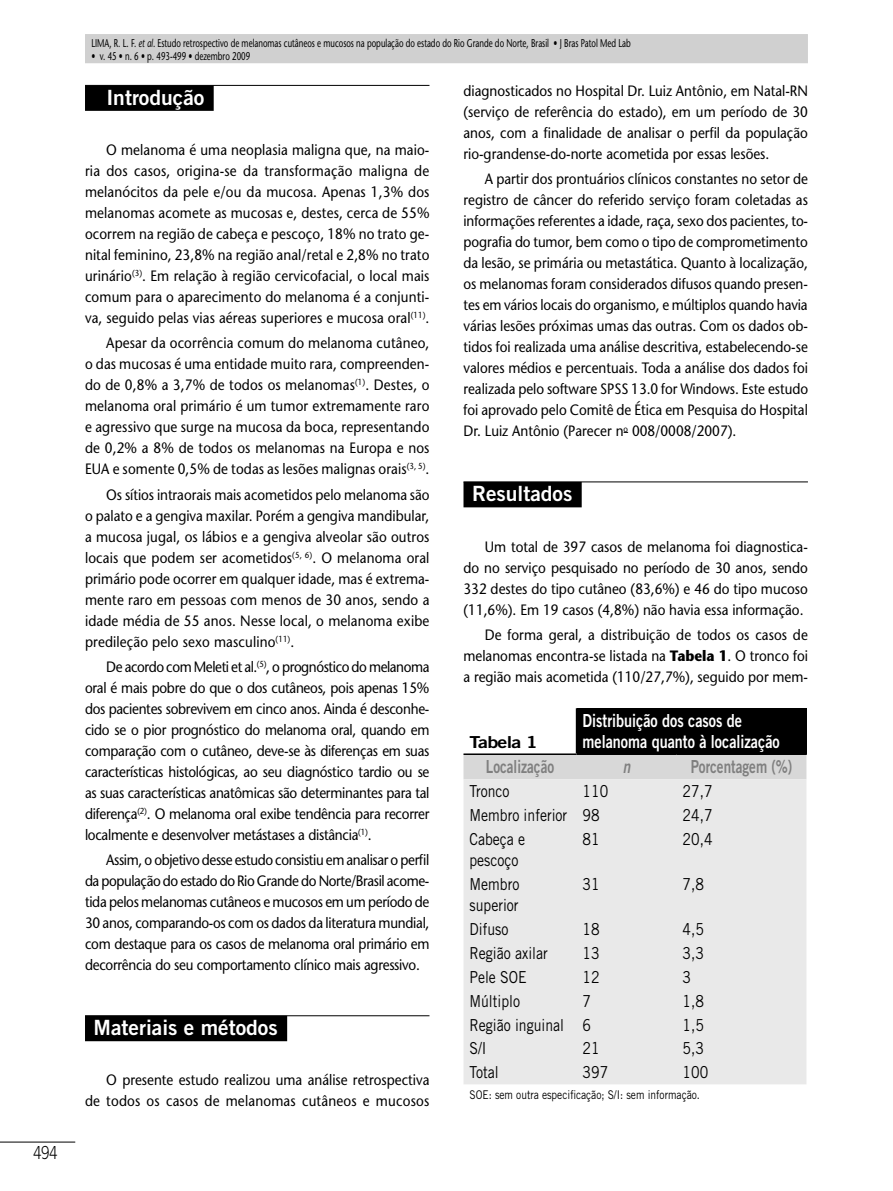
<style>
.page{position:relative;width:893px;height:1191px;background:#fff}
.page>*{position:absolute;margin:0;border:0;box-sizing:border-box;transform-origin:0 0}
.t1{font:21px "Trade Gothic LT Std Bd 2";color:#fff}
.t2{font:18px/21px "Trade Gothic LT Std Bd 2";color:#fff;scale:.8 1}
.t3{font:18px "Trade Gothic LT Std Bd 2";color:#7f7f7f;scale:.75 1}
.t4{font:300 18px "Trade Gothic LT Std";color:#000;scale:.8 1}
.t5{font:18px "Trade Gothic LT Std Bd 2 Obl";color:#7f7f7f;scale:.75 1}
.t6{font:16.5px/21px "Trade Gothic LT Std";color:#000;scale:.85 1}
.t7{font:16.5px "Trade Gothic LT Std Bd 2";letter-spacing:-.04em;color:#000;scale:1.2 1}
.t8{font:500 15px/21px "Stone Sans Std";color:#000;text-align:justify;scale:.9 1}
.t9{font:12px "Trade Gothic LT Std";color:#000;scale:.85 1}
.t10{font:500 11.25px "Stone Sans Std";color:#000;scale:.7 1}
.s1{font-style:italic}
.s2{font-weight:700}
</style>
<div class="page">
<div style="left:85px;top:34px;width:723px;height:29px;background:#d0d0d0"></div>
<hr style="left:0;top:1141px;width:75px;height:1px;background:#000">
<hr style="left:85px;top:85px;width:344px;height:1px;background:#000">
<div style="left:85px;top:85px;width:129px;height:26px;background:#000"></div>
<hr style="left:85px;top:1015px;width:344px;height:1px;background:#000">
<div style="left:85px;top:1015px;width:202px;height:26px;background:#000"></div>
<hr style="left:463px;top:481px;width:345px;height:1px;background:#000">
<div style="left:463px;top:482px;width:119px;height:25px;background:#000"></div>
<div style="left:577px;top:708px;width:229px;height:46px;background:#000"></div>
<div style="left:463px;top:755px;width:343px;height:24px;background:#d8d8d8"></div>
<div style="left:463px;top:779px;width:343px;height:305px;background:#e9e9e9"></div>
<hr style="left:576px;top:708px;width:1px;height:45px;background:#000">
<hr style="left:463px;top:753px;width:114px;height:2px;background:#000">
<hr style="left:577px;top:753px;width:100px;height:2px;background:#000">
<hr style="left:677px;top:753px;width:129px;height:2px;background:#000">
<p class="t4" style="left:33px;top:1141px;width:32px">494</p>
<p class="t10" style="left:91px;top:36px;width:772px">Lima, R. L. F. <span class="s1">et al</span>. Estudo retrospectivo de melanomas cutâneos e mucosos na população do estado do Rio Grande do Norte, Brasil • J Bras Patol Med Lab</p>
<p class="t10" style="left:91px;top:50px;width:228px">• v. 45 • n. 6 • p. 493-499 • dezembro 2009</p>
<h1 class="t1" style="left:106px;top:84px;width:100px">I ntrodução</h1>
<p class="t8" style="left:85px;top:139px;width:384px;text-indent:21px">O melanoma é uma neoplasia maligna que, na maio&shy;ria dos casos, origina-se da transformação maligna de melanócitos da pele e/ou da mucosa. Apenas 1,3% dos melanomas acomete as mucosas e, destes, cerca de 55% ocorrem na região de cabeça e pescoço, 18% no trato ge&shy;nital feminino, 23,8% na região anal/retal e 2,8% no trato urinário<sup>(3)</sup>. Em relação à região cervicofacial, o local mais comum para o aparecimento do melanoma é a conjunti&shy;va, seguido pelas vias aéreas superiores e mucosa oral<sup>(11)</sup>.</p>
<p class="t8" style="left:85px;top:333px;width:384px;text-indent:21px">Apesar da ocorrência comum do melanoma cutâneo, o das mucosas é uma entidade muito rara, compreenden&shy;do de 0,8% a 3,7% de todos os melanomas<sup>(1)</sup>. Destes, o melanoma oral primário é um tumor extremamente raro e agressivo que surge na mucosa da boca, representando de 0,2% a 8% de todos os melanomas na Europa e nos EUA e somente 0,5% de todas as lesões malignas orais<sup>(3,</sup> <sup>5)</sup>.</p>
<p class="t8" style="left:85px;top:484px;width:384px;text-indent:21px">Os sítios intraorais mais acometidos pelo melanoma são o palato e a gengiva maxilar. Porém a gengiva mandibular, a mucosa jugal, os lábios e a gengiva alveolar são outros locais que podem ser acometidos<sup>(5,</sup> <sup>6)</sup>. O melanoma oral primário pode ocorrer em qualquer idade, mas é extrema&shy;mente raro em pessoas com menos de 30 anos, sendo a idade média de 55 anos. Nesse local, o melanoma exibe predileção pelo sexo masculino<sup>(11)</sup>.</p>
<p class="t8" style="left:85px;top:656px;width:384px;text-indent:21px">De acordo com Meleti et al.<sup>(5)</sup>, o prognóstico do melanoma oral é mais pobre do que o dos cutâneos, pois apenas 15% dos pacientes sobrevivem em cinco anos. Ainda é desconhe&shy;cido se o pior prognóstico do melanoma oral, quando em comparação com o cutâneo, deve-se às diferenças em suas características histológicas, ao seu diagnóstico tardio ou se as suas características anatômicas são determinantes para tal diferença<sup>(2)</sup>. O melanoma oral exibe tendência para recorrer localmente e desenvolver metástases a distância<sup>(1)</sup>.</p>
<p class="t8" style="left:85px;top:849px;width:384px;text-indent:21px">Assim, o objetivo desse estudo consistiu em analisar o perfil da população do estado do Rio Grande do Norte/Brasil acome&shy;tida pelos melanomas cutâneos e mucosos em um período de 30 anos, comparando-os com os dados da literatura mundial, com destaque para os casos de melanoma oral primário em decorrência do seu comportamento clínico mais agressivo.</p>
<h1 class="t1" style="left:94px;top:1014px;width:186px">Materiais e métodos</h1>
<p class="t8" style="left:85px;top:1069px;width:384px;text-align:right">O presente estudo realizou uma análise retrospectiva<br>de todos os casos de melanomas cutâneos e mucosos</p>
<p class="t8" style="left:463px;top:80px;width:384px">diagnosticados no Hospital Dr. Luiz Antônio, em Natal-RN (serviço de referência do estado), em um período de 30 anos, com a finalidade de analisar o perfil da população rio-grandense-do-norte acometida por essas lesões.</p>
<p class="t8" style="left:463px;top:169px;width:384px;text-indent:21px">A partir dos prontuários clínicos constantes no setor de registro de câncer do referido serviço foram coletadas as informações referentes a idade, raça, sexo dos pacientes, to&shy;pografia do tumor, bem como o tipo de comprometimento da lesão, se primária ou metastática. Quanto à localização, os melanomas foram considerados difusos quando presen&shy;tes em vários locais do organismo, e múltiplos quando havia várias lesões próximas umas das outras. Com os dados ob&shy;tidos foi realizada uma análise descritiva, estabelecendo-se valores médios e percentuais. Toda a análise dos dados foi realizada pelo software SPSS 13.0 for Windows. Este estudo foi aprovado pelo Comitê de Ética em Pesquisa do Hospital Dr. Luiz Antônio (Parecer n<sup>o</sup> 008/0008/2007).</p>
<h1 class="t1" style="left:472px;top:481px;width:102px">Resultados</h1>
<p class="t8" style="left:463px;top:536px;width:384px;text-indent:21px">Um total de 397 casos de melanoma foi diagnostica&shy;do no serviço pesquisado no período de 30 anos, sendo 332 destes do tipo cutâneo (83,6%) e 46 do tipo mucoso (11,6%). Em 19 casos (4,8%) não havia essa informação.</p>
<p class="t8" style="left:463px;top:624px;width:384px;text-indent:21px">De forma geral, a distribuição de todos os casos de melanomas encontra-se listada na <span class="s2">Tabela 1</span>. O tronco foi a região mais acometida (110/27,7%), seguido por mem-</p>
<p class="t7" style="left:469px;top:732px;width:58px">Tabela 1</p>
<p class="t2" style="left:583px;top:710px;width:248px">Distribuição dos casos de melanoma quanto à localização</p>
<p class="t3" style="left:486px;top:755px;width:93px">Localização</p>
<p class="t5" style="left:623px;top:755px;width:12px">n</p>
<p class="t3" style="left:691px;top:755px;width:137px">Porcentagem (%)</p>
<p class="t6" style="left:469px;top:780px;width:49px">Tronco</p>
<p class="t6" style="left:583px;top:780px;width:32px">110</p>
<p class="t6" style="left:683px;top:780px;width:37px">27,7</p>
<p class="t6" style="left:469px;top:804px;width:155px">Membro inferior 98</p>
<p class="t6" style="left:683px;top:804px;width:37px">24,7</p>
<p class="t6" style="left:469px;top:828px;width:67px">Cabeça e pescoço</p>
<p class="t6" style="left:583px;top:828px;width:22px">81</p>
<p class="t6" style="left:683px;top:828px;width:37px">20,4</p>
<p class="t6" style="left:469px;top:873px;width:60px">Membro superior</p>
<p class="t6" style="left:583px;top:873px;width:22px">31</p>
<p class="t6" style="left:683px;top:873px;width:27px">7,8</p>
<p class="t6" style="left:469px;top:918px;width:47px">Difuso</p>
<p class="t6" style="left:583px;top:918px;width:22px">18</p>
<p class="t6" style="left:683px;top:918px;width:27px">4,5</p>
<p class="t6" style="left:469px;top:942px;width:94px">Região axilar</p>
<p class="t6" style="left:583px;top:942px;width:22px">13</p>
<p class="t6" style="left:683px;top:942px;width:27px">3,3</p>
<p class="t6" style="left:469px;top:966px;width:69px">Pele SOE</p>
<p class="t6" style="left:583px;top:966px;width:22px">12</p>
<p class="t6" style="left:683px;top:966px;width:12px">3</p>
<p class="t6" style="left:469px;top:990px;width:61px">Múltiplo</p>
<p class="t6" style="left:583px;top:990px;width:12px">7</p>
<p class="t6" style="left:683px;top:990px;width:27px">1,8</p>
<p class="t6" style="left:469px;top:1014px;width:145px">Região inguinal 6</p>
<p class="t6" style="left:683px;top:1014px;width:27px">1,5</p>
<p class="t6" style="left:469px;top:1037px;width:22px">S/I</p>
<p class="t6" style="left:583px;top:1037px;width:22px">21</p>
<p class="t6" style="left:683px;top:1037px;width:27px">5,3</p>
<p class="t6" style="left:469px;top:1061px;width:36px">Total</p>
<p class="t6" style="left:583px;top:1061px;width:32px">397</p>
<p class="t6" style="left:683px;top:1061px;width:32px">100</p>
<p class="t9" style="left:469px;top:1087px;width:273px">SOE: sem outra especificação; S/I: sem informação.</p>
</div>
